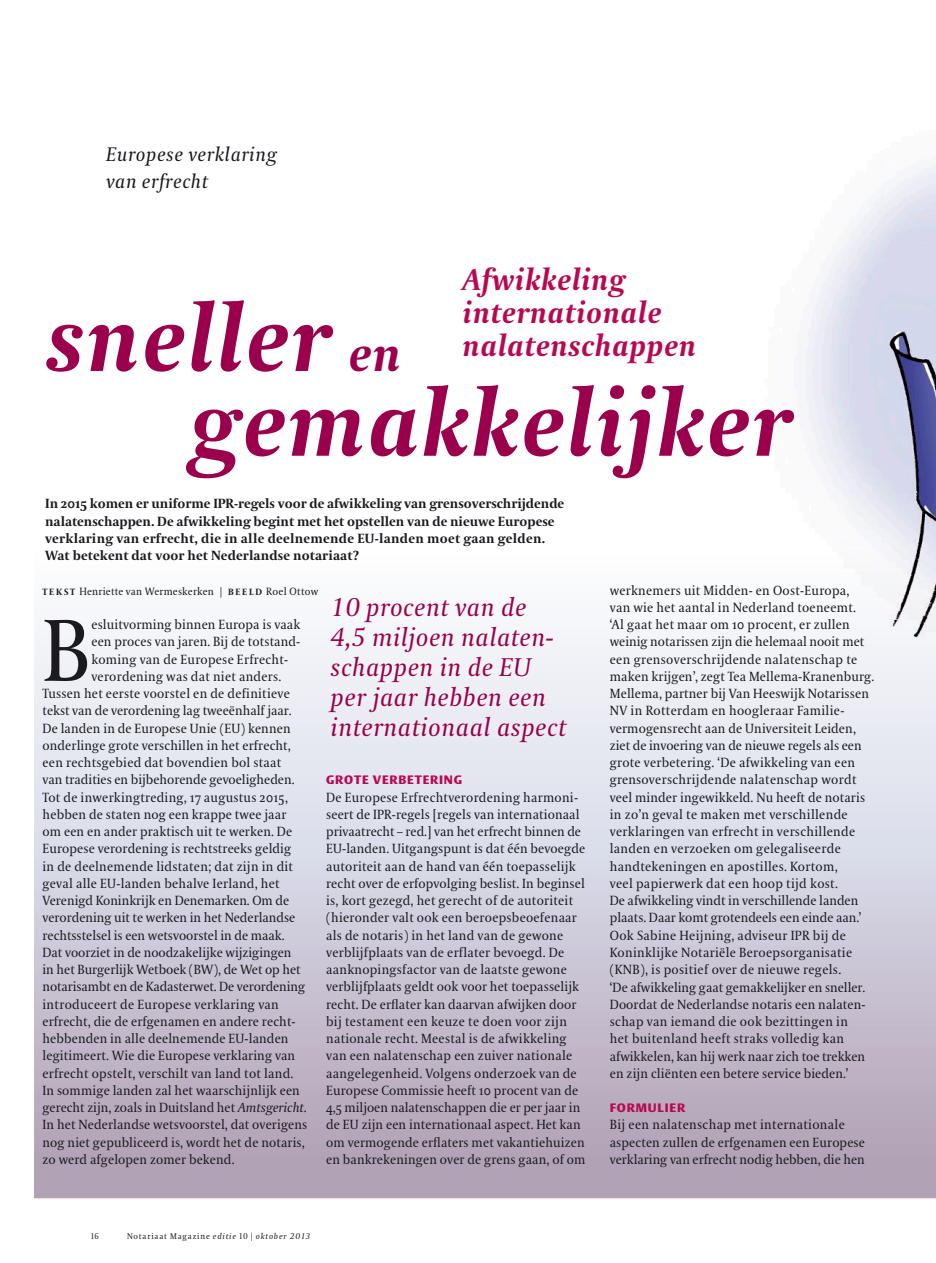
<style>
.page{position:relative;width:936px;height:1263px;background:#fff}
.page>*{position:absolute;margin:0;border:0;box-sizing:border-box;transform-origin:0 0}
.t1{font:italic 700 93.3px/84.8px "VPRO Coranto";letter-spacing:.02em;color:#9a004b}
.t2{font:87.3px "VPRO Coranto";color:#1a1a1f}
.t3{font:italic 700 30px/33px "VPRO Coranto";letter-spacing:.02em;color:#b80852}
.t4{font:italic 25.5px/30px "VPRO Coranto";letter-spacing:.02em;color:#9a004b}
.t5{font:italic 19.5px/27px "VPRO Coranto";letter-spacing:.03em;color:#1a1a1f}
.t6{font:13.2px/17.2px "VPRO Coranto";letter-spacing:.01em;color:#1a1a1f}
.t7{font:700 13.2px/17.2px "VPRO Coranto";color:#1a1a1f}
.t8{font:700 12px "VPRO Vesta";letter-spacing:.07em;color:#b80852}
.t9{font:10.5px "VPRO Coranto";letter-spacing:.02em;color:#1a1a1f}
.t10{font:8.25px "VPRO Coranto";letter-spacing:.1em;color:#1a1a1f}
.t11{font:8.25px "VPRO Coranto Cn";color:#1a1a1f}
.s1{font-size:49.5px}
.s2{font-weight:700;font-size:9px}
.s3{font-style:italic}
.s4{font-family:"VPRO Coranto Cn"}
</style>
<div class="page">
<div style="left:34px;top:629px;width:711px;height:86px;background:#f0f1f6"></div>
<div style="left:34px;top:715px;width:901px;height:483px;background:linear-gradient(to bottom,#ebf1fa,#ae9db3)"></div>
<img style="left:745px;top:160px;width:190px;height:568px">
<div style="left:319px;top:587px;width:291px;height:201px;background:#eef0f5"></div>
<h3 class="t5" style="left:106px;top:141px;width:172px">Europese verklaring van erfrecht</h3>
<h3 class="t3" style="left:462px;top:262px;width:235px">Afwikkeling internationale nalatenschappen</h3>
<h1 class="t1" style="left:190px;top:295px;width:602px;text-indent:-144px">sneller <span class="s1">en </span>gemakkelijker</h1>
<p class="t7" style="left:45px;top:495px;width:520px">In 2015 komen er uniforme IPR-regels voor de afwikkeling van grensoverschrijdende nalatenschappen. De afwikkeling begint met het opstellen van de nieuwe Europese verklaring van erfrecht, die in alle deelnemende EU-landen moet gaan gelden.<br>Wat betekent dat voor het Nederlandse notariaat?</p>
<p class="t9" style="left:43px;top:585px;width:277px"><span class="s2">T E K S T</span> Henriette van Wermeskerken | <span class="s2">b ee l d</span> Roel Ottow</p>
<h3 class="t4" style="left:330px;top:593px;width:237px">10 procent van de<br>4,5 miljoen nalaten&shy;schappen in de EU per jaar hebben een internationaal aspect</h3>
<h2 class="t2" style="left:43px;top:599px;width:49px">B</h2>
<p class="t6" style="left:91px;top:616px;width:210px">esluitvorming binnen Europa is vaak</p>
<p class="t6" style="left:91px;top:633px;width:210px">een proces van jaren. Bij de totstand-</p>
<p class="t6" style="left:91px;top:650px;width:198px">koming van de Europese Erfrecht-</p>
<p class="t6" style="left:91px;top:668px;width:191px">verordening was dat niet anders.</p>
<p class="t6" style="left:43px;top:685px;width:249px">Tussen het eerste voorstel en de definitieve</p>
<p class="t6" style="left:43px;top:702px;width:251px">tekst van de verordening lag tweeënhalf jaar.</p>
<p class="t6" style="left:43px;top:719px;width:250px">De landen in de Europese Unie (EU) kennen</p>
<p class="t6" style="left:43px;top:737px;width:250px">onderlinge grote verschillen in het erfrecht,</p>
<p class="t6" style="left:43px;top:754px;width:240px">een rechtsgebied dat bovendien bol staat</p>
<p class="t6" style="left:43px;top:771px;width:253px">van tradities en bijbehorende gevoeligheden.</p>
<p class="t6" style="left:43px;top:788px;width:247px">Tot de inwerkingtreding, 17 augustus 2015,</p>
<p class="t6" style="left:43px;top:806px;width:245px">hebben de staten nog een krappe twee jaar</p>
<p class="t6" style="left:43px;top:823px;width:251px">om een en ander praktisch uit te werken. De</p>
<p class="t6" style="left:43px;top:840px;width:250px">Europese verordening is rechtstreeks geldig</p>
<p class="t6" style="left:43px;top:857px;width:252px">in de deelnemende lidstaten; dat zijn in dit</p>
<p class="t6" style="left:43px;top:875px;width:238px">geval alle EU-landen behalve Ierland, het</p>
<p class="t6" style="left:43px;top:892px;width:248px">Verenigd Koninkrijk en Denemarken. Om de</p>
<p class="t6" style="left:43px;top:909px;width:254px">verordening uit te werken in het Nederlandse</p>
<p class="t6" style="left:43px;top:926px;width:243px">rechtsstelsel is een wetsvoorstel in de maak.</p>
<p class="t6" style="left:43px;top:944px;width:250px">Dat voorziet in de noodzakelijke wijzigingen</p>
<p class="t6" style="left:43px;top:961px;width:260px">in het Burgerlijk Wetboek (BW), de Wet op het</p>
<p class="t6" style="left:43px;top:978px;width:264px">notarisambt en de Kadasterwet. De verordening</p>
<p class="t6" style="left:43px;top:995px;width:238px">introduceert de Europese verklaring van</p>
<p class="t6" style="left:43px;top:1013px;width:255px">erfrecht, die de erfgenamen en andere recht-</p>
<p class="t6" style="left:43px;top:1030px;width:247px">hebbenden in alle deelnemende EU-landen</p>
<p class="t6" style="left:43px;top:1047px;width:254px">legitimeert. Wie die Europese verklaring van</p>
<p class="t6" style="left:43px;top:1064px;width:252px">erfrecht opstelt, verschilt van land tot land.</p>
<p class="t6" style="left:43px;top:1082px;width:259px">In sommige landen zal het waarschijnlijk een</p>
<p class="t6" style="left:43px;top:1099px;width:266px">gerecht zijn, zoals in Duitsland het <span class="s3">Amtsgericht</span>.</p>
<p class="t6" style="left:43px;top:1116px;width:266px">In het Nederlandse wetsvoorstel, dat overigens</p>
<p class="t6" style="left:43px;top:1133px;width:264px">nog niet gepubliceerd is, wordt het de notaris,</p>
<p class="t6" style="left:43px;top:1151px;width:193px">zo werd afgelopen zomer bekend.</p>
<p class="t8" style="left:326px;top:775px;width:136px">GROTE VERBETERING</p>
<p class="t6" style="left:326px;top:788px;width:261px">De Europese Erfrechtverordening harmoni&shy;seert de IPR-regels [regels van internationaal privaatrecht – red.] van het erfrecht binnen de EU-landen. Uitgangspunt is dat één bevoegde autoriteit aan de hand van één toepasselijk recht over de erfopvolging beslist. In beginsel is, kort gezegd, het gerecht of de autoriteit (hieronder valt ook een beroepsbeoefenaar als de notaris) in het land van de gewone verblijfplaats van de erflater bevoegd. De aanknopingsfactor van de laatste gewone verblijfplaats geldt ook voor het toepasselijk recht. De erflater kan daarvan afwijken door bij testament een keuze te doen voor zijn nationale recht. Meestal is de afwikkeling van een nalatenschap een zuiver nationale aangelegenheid. Volgens onderzoek van de Europese Commissie heeft 10 procent van de 4,5 miljoen nalatenschappen die er per jaar in de EU zijn een internationaal aspect. Het kan om vermogende erflaters met vakantiehuizen en bankrekeningen over de grens gaan, of om</p>
<p class="t6" style="left:609px;top:581px;width:266px">werknemers uit Midden- en Oost-Europa,<br>van wie het aantal in Nederland toeneemt.<br>‘Al gaat het maar om 10 procent, er zullen weinig notarissen zijn die helemaal nooit met een grensoverschrijdende nalatenschap te maken krijgen’, zegt Tea Mellema-Kranenburg.<br>Mellema, partner bij Van Heeswijk Notarissen NV in Rotterdam en hoogleraar Familie&shy;vermogensrecht aan de Universiteit Leiden, ziet de invoering van de nieuwe regels als een grote verbetering. ‘De afwikkeling van een grensoverschrijdende nalatenschap wordt veel minder ingewikkeld. Nu heeft de notaris in zo’n geval te maken met verschillende verklaringen van erfrecht in verschillende landen en verzoeken om gelegaliseerde handtekeningen en apostilles. Kortom,<br>veel papierwerk dat een hoop tijd kost.<br>De afwikkeling vindt in verschillende landen plaats. Daar komt grotendeels een einde aan.’ Ook Sabine Heijning, adviseur IPR bij de Koninklijke Notariële Beroepsorganisatie (KNB), is positief over de nieuwe regels.<br>‘De afwikkeling gaat gemakkelijker en sneller.<br>Doordat de Nederlandse notaris een nalaten&shy;schap van iemand die ook bezittingen in<br>het buitenland heeft straks volledig kan afwikkelen, kan hij werk naar zich toe trekken en zijn cliënten een betere service bieden.’</p>
<p class="t8" style="left:609px;top:1103px;width:77px">FORMULIER</p>
<p class="t6" style="left:609px;top:1116px;width:257px">Bij een nalatenschap met internationale aspecten zullen de erfgenamen een Europese verklaring van erfrecht nodig hebben, die hen</p>
<p class="t11" style="left:91px;top:1231px;width:9px">16</p>
<p class="t10" style="left:127px;top:1231px;width:185px">Notariaat Magazine <span class="s3">editie</span> <span class="s4">10 |</span> <span class="s3">oktober 2013</span></p>
</div>
